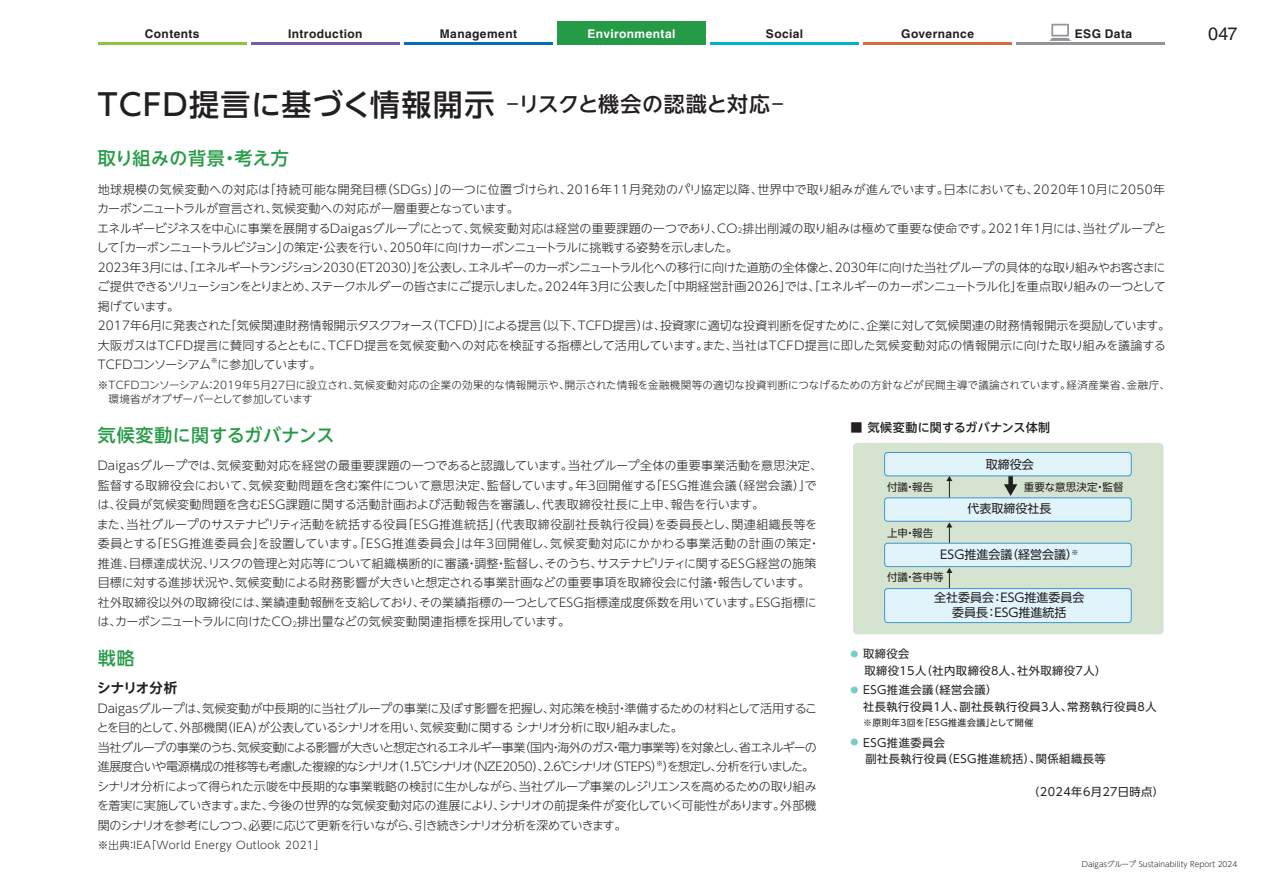
<style>
.page{position:relative;width:1263px;height:893px;background:#fff}
.page>*{position:absolute;margin:0;border:0;box-sizing:border-box;transform-origin:0 0}
.t1{font:500 30px "UD Shin Go NT Pr 6 N";letter-spacing:.05em;color:#231f20}
.t2{font:500 18px "UD Shin Go NT Pr 6 N";letter-spacing:.02em;color:#269b47}
.t3{font:18px "Helvetica LT Std";color:#231f20}
.t4{font:700 13.5px "UD Shin Go NT Pr 6 N De";letter-spacing:-.005em;color:#231f20}
.t5{font:300 12px/19.5px "UD Shin Go NT Pr 6 N";letter-spacing:-.015em;color:#231f20}
.t6{font:300 12px/19.5px "UD Shin Go NT Pr 6 N";letter-spacing:.02em;color:#231f20}
.t7{font:300 12px/19.5px "UD Shin Go NT Pr 6 N";letter-spacing:-.05em;color:#231f20}
.t8{font:12px/15px "UD Shin Go NT Pr 6 N";color:#231f20;text-align:center}
.t9{font:700 12px "Helvetica LT Std";letter-spacing:.035em;color:#231f20}
.t10{font:500 12px "UD Shin Go NT Pr 6 N";letter-spacing:.015em;color:#231f20}
.t11{font:700 12px "Helvetica LT Std";letter-spacing:.03em;color:#fff}
.t12{font:300 12px "UD Shin Go NT Pr 6 N";letter-spacing:-.065em;color:#231f20}
.t13{font:11.25px/16.5px "UD Shin Go NT Pr 6 N";letter-spacing:.04em;color:#231f20}
.t14{font:300 10.5px/14.2px "UD Shin Go NT Pr 6 N";letter-spacing:.03em;color:#231f20}
.t15{font:10.5px "UD Shin Go NT Pr 6 N";color:#231f20}
.t16{font:10.5px "UD Shin Go NT Pr 6 N";letter-spacing:.02em;color:#231f20}
.t17{font:9px "UD Shin Go NT Pr 6 N";letter-spacing:.04em;color:#231f20}
.t18{font:300 7.5px "UD Shin Go NT Pr 6 N";color:#231f20}
.t19{font:300 7.05px "UD Shin Go NT Pr 6 N";color:#231f20}
.s1{font-size:21px}
.s2{font-size:7.05px}
.s3{font-size:7.8px;color:#7accc8}
</style>
<div class="page">
<div style="left:853px;top:443px;width:310px;height:191px;background:#d5e4d0;border-radius:4px"></div>
<svg style="left:946px;top:568px;width:6px;height:20px"></svg>
<svg style="left:946px;top:522px;width:6px;height:21px"></svg>
<svg style="left:946px;top:476px;width:6px;height:22px"></svg>
<div style="left:1008px;top:473px;width:5px;height:13px;background:#231f20"></div>
<svg style="left:1004px;top:484px;width:13px;height:12px"></svg>
<div style="left:885px;top:452px;width:246px;height:24px;background:#e1f4fc;border-radius:3px"></div>
<div style="left:884px;top:452px;width:247px;height:24px;border:1px solid #4194d0;border-radius:3px"></div>
<div style="left:885px;top:498px;width:246px;height:23px;background:#e1f4fc;border-radius:3px"></div>
<div style="left:884px;top:498px;width:247px;height:23px;border:1px solid #4194d0;border-radius:3px"></div>
<div style="left:885px;top:543px;width:246px;height:24px;background:#e1f4fc;border-radius:3px"></div>
<div style="left:884px;top:543px;width:247px;height:24px;border:1px solid #4194d0;border-radius:3px"></div>
<div style="left:885px;top:589px;width:246px;height:34px;background:#e1f4fc;border-radius:3px"></div>
<div style="left:884px;top:588px;width:247px;height:35px;border:1px solid #4194d0;border-radius:3px"></div>
<div style="left:557px;top:21px;width:149px;height:24px;background:#269b47"></div>
<svg style="left:1049px;top:24px;width:22px;height:17px"></svg>
<hr style="left:98px;top:42px;width:149px;height:3px;background:#8bc63e">
<hr style="left:251px;top:42px;width:149px;height:3px;background:#7b5aa5">
<hr style="left:404px;top:42px;width:149px;height:3px;background:#006fba">
<hr style="left:710px;top:42px;width:149px;height:3px;background:#00b3cc">
<hr style="left:1016px;top:42px;width:149px;height:3px;background:#939598">
<hr style="left:863px;top:42px;width:149px;height:3px;background:#d56b3e">
<p class="t9" style="left:145px;top:26px;width:56px">Contents</p>
<p class="t9" style="left:288px;top:26px;width:76px">Introduction</p>
<p class="t9" style="left:440px;top:26px;width:79px">Management</p>
<p class="t11" style="left:587px;top:26px;width:89px">Environmental</p>
<p class="t9" style="left:766px;top:26px;width:39px">Social</p>
<p class="t9" style="left:901px;top:26px;width:74px">Governance</p>
<p class="t9" style="left:1075px;top:26px;width:59px">ESG Data</p>
<h1 class="t1" style="left:98px;top:80px;width:686px">TCFD提言に基づく情報開示 <span class="s1">―リスクと機会の認識と対応―</span></h1>
<h2 class="t2" style="left:98px;top:143px;width:193px">取り組みの背景・考え方</h2>
<p class="t5" style="left:96px;top:179px;width:1075px">地球規模の気候変動への対応は「持続可能な開発目標（SDGs）」の一つに位置づけられ、2016年11月発効のパリ協定以降、世界中で取り組みが進んでいます。日本においても、2020年10月に2050年カーボンニュートラルが宣言され、気候変動への対応が一層重要となっています。<br>エネルギービジネスを中心に事業を展開するDaigasグループにとって、気候変動対応は経営の重要課題の一つであり、CO<span class="s2">2</span>排出削減の取り組みは極めて重要な使命です。2021年1月には、当社グループとして「カーボンニュートラルビジョン」の策定・公表を行い、2050年に向けカーボンニュートラルに挑戦する姿勢を示しました。<br>2023年3月には、「エネルギートランジション2030（ET2030）」を公表し、エネルギーのカーボンニュートラル化への移行に向けた道筋の全体像と、2030年に向けた当社グループの具体的な取り組みやお客さまにご提供できるソリューションをとりまとめ、ステークホルダーの皆さまにご提示しました。2024年3月に公表した「中期経営計画2026」では、「エネルギーのカーボンニュートラル化」を重点取り組みの一つとして掲げています。<br>2017年6月に発表された「気候関連財務情報開示タスクフォース（TCFD）」による提言（以下、TCFD提言）は、投資家に適切な投資判断を促すために、企業に対して気候関連の財務情報開示を奨励しています。大阪ガスはTCFD提言に賛同するとともに、TCFD提言を気候変動への対応を検証する指標として活用しています。また、当社はTCFD提言に即した気候変動対応の情報開示に向けた取り組みを議論するTCFDコンソーシアム</p>
<p class="t19" style="left:211px;top:355px;width:8px">※</p>
<p class="t12" style="left:218px;top:355px;width:105px">に参加しています。</p>
<p class="t14" style="left:109px;top:377px;width:1063px;text-indent:-11px">※TCFDコンソーシアム：2019年5月27日に設立され、気候変動対応の企業の効果的な情報開示や、開示された情報を金融機関等の適切な投資判断につなげるための方針などが民間主導で議論されています。経済産業省、金融庁、環境省がオブザーバーとして参加しています</p>
<h2 class="t2" style="left:98px;top:420px;width:238px">気候変動に関するガバナンス</h2>
<p class="t6" style="left:97px;top:456px;width:727px">Daigasグループでは、気候変動対応を経営の最重要課題の一つであると認識しています。当社グループ全体の重要事業活動を意思決定、監督する取締役会において、気候変動問題を含む案件について意思決定、監督しています。年3回開催する「ESG推進会議（経営会議）」では、役員が気候変動問題を含むESG課題に関する活動計画および活動報告を審議し、代表取締役社長に上申、報告を行います。<br>また、当社グループのサステナビリティ活動を統括する役員「ESG推進統括」（代表取締役副社長執行役員）を委員長とし、関連組織長等を委員とする「ESG推進委員会」を設置しています。「ESG推進委員会」は年3回開催し、気候変動対応にかかわる事業活動の計画の策定・推進、目標達成状況、リスクの管理と対応等について組織横断的に審議・調整・監督し、そのうち、サステナビリティに関するESG経営の施策目標に対する進捗状況や、気候変動による財務影響が大きいと想定される事業計画などの重要事項を取締役会に付議・報告しています。社外取締役以外の取締役には、業績連動報酬を支給しており、その業績指標の一つとしてESG指標達成度係数を用いています。ESG指標には、カーボンニュートラルに向けたCO<span class="s2">2</span>排出量などの気候変動関連指標を採用しています。</p>
<h2 class="t2" style="left:98px;top:643px;width:38px">戦略</h2>
<p class="t4" style="left:97px;top:677px;width:81px">シナリオ分析</p>
<p class="t7" style="left:97px;top:698px;width:722px">Daigasグループは、気候変動が中長期的に当社グループの事業に及ぼす影響を把握し、対応策を検討・準備するための材料として活用することを目的として、外部機関（IEA）が公表しているシナリオを用い、気候変動に関する シナリオ分析に取り組みました。<br>当社グループの事業のうち、気候変動による影響が大きいと想定されるエネルギー事業（国内・海外のガス・電力事業等）を対象とし、省エネルギーの進展度合いや電源構成の推移等も考慮した複線的なシナリオ（1.5℃シナリオ（NZE2050）、2.6℃シナリオ（STEPS））を想定し、分析を行いました。</p>
<p class="t10" style="left:850px;top:417px;width:201px">■ 気候変動に関するガバナンス体制</p>
<p class="t8" style="left:986px;top:456px;width:49px">取締役会</p>
<p class="t8" style="left:967px;top:501px;width:85px">代表取締役社長</p>
<p class="t8" style="left:940px;top:547px;width:140px">ESG推進会議（経営会議）<sup>※</sup></p>
<p class="t8" style="left:934px;top:590px;width:152px">全社委員会：ESG推進委員会委員長：ESG推進統括</p>
<p class="t13" style="left:864px;top:645px;width:244px;text-indent:-14px"><span class="s3">●</span> 取締役会<br>取締役15人（社内取締役8人、社外取締役7人）</p>
<p class="t13" style="left:863px;top:681px;width:295px;text-indent:-13px"><span class="s3">●</span> ESG推進会議（経営会議）<br>社長執行役員1人、副社長執行役員3人、常務執行役員8人</p>
<p class="t17" style="left:863px;top:715px;width:172px">※原則年3回を「ESG推進会議」として開催</p>
<p class="t13" style="left:865px;top:734px;width:242px;text-indent:-15px"><span class="s3">●</span> ESG推進委員会<br>副社長執行役員（ESG推進統括）、関係組織長等</p>
<p class="t13" style="left:1028px;top:783px;width:137px">（2024年6月27日時点）</p>
<p class="t15" style="left:887px;top:479px;width:48px">付議・報告</p>
<p class="t16" style="left:1024px;top:478px;width:101px">重要な意思決定・監督</p>
<p class="t15" style="left:887px;top:525px;width:48px">上申・報告</p>
<p class="t15" style="left:887px;top:569px;width:58px">付議・答申等</p>
<p class="t8" style="left:633px;top:702px;width:85px">代表取締役社長</p>
<p class="t8" style="left:606px;top:748px;width:140px">ESG推進会議（経営会議）<sup>※</sup></p>
<p class="t8" style="left:600px;top:791px;width:152px">全社委員会：ESG推進委員会委員長：ESG推進統括</p>
<p class="t15" style="left:553px;top:726px;width:48px">上申・報告</p>
<p class="t15" style="left:553px;top:770px;width:58px">付議・答申等</p>
<p class="t19" style="left:656px;top:757px;width:8px">※</p>
<p class="t5" style="left:97px;top:776px;width:721px;text-align:justify">シナリオ分析によって得られた示唆を中長期的な事業戦略の検討に生かしながら、当社グループ事業のレジリエンスを高めるための取り組みを着実に実施していきます。また、今後の世界的な気候変動対応の進展により、シナリオの前提条件が変化していく可能性があります。外部機関のシナリオを参考にしつつ、必要に応じて更新を行いながら、引き続きシナリオ分析を深めていきます。</p>
<p class="t14" style="left:98px;top:838px;width:228px">※出典：IEA「World Energy Outlook 2021」</p>
<h2 class="t3" style="left:1208px;top:24px;width:31px">047</h2>
<p class="t18" style="left:1082px;top:858px;width:157px">Daigasグループ Sustainability Report 2024</p>
</div>
